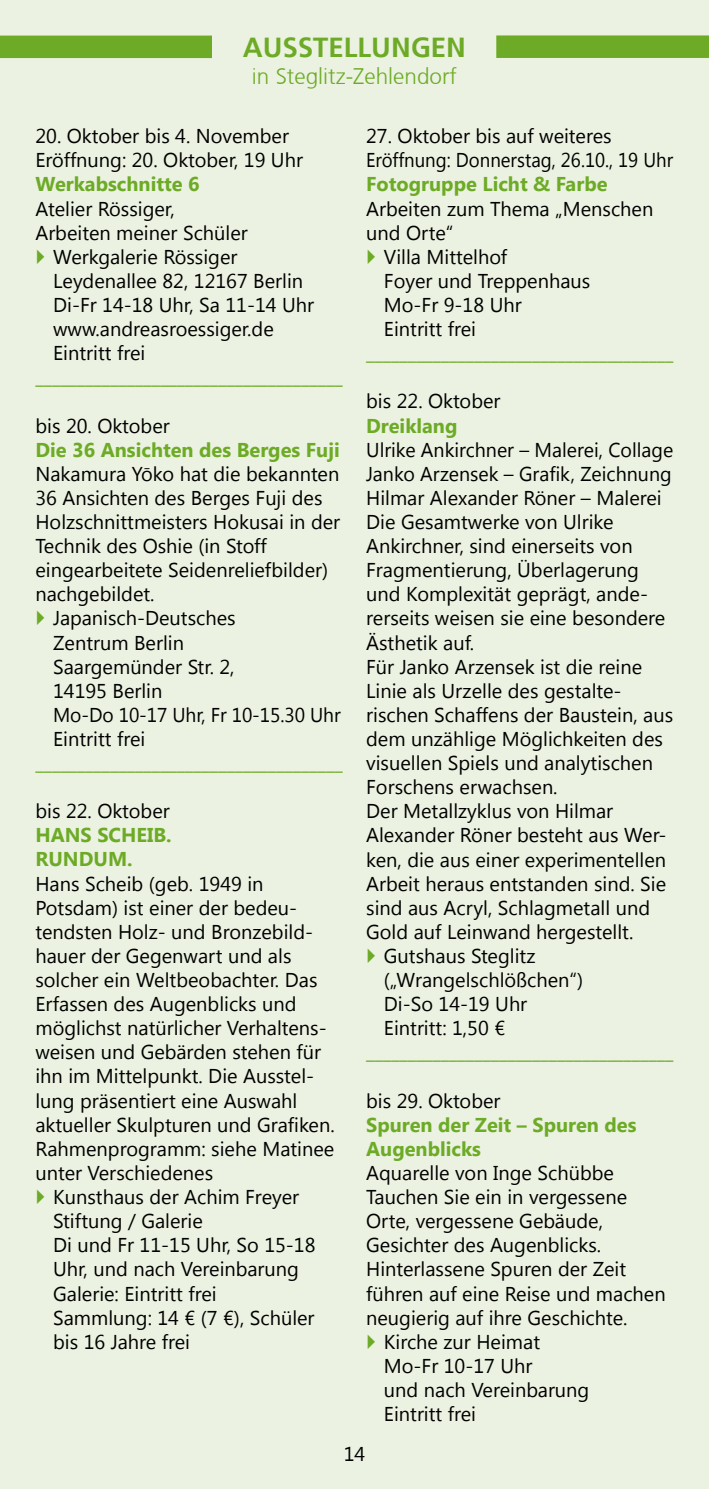
<style>
.page{position:relative;width:709px;height:1489px;background:#fff}
.page>*{position:absolute;margin:0;border:0;box-sizing:border-box;transform-origin:0 0}
.t1{font:700 27.5px "Frutiger Linotype";color:#6dab26}
.t2{font:300 22.5px "Frutiger CE";color:#6dab26}
.t3{font:20px/24px "Segoe UI";color:#000}
.t4{font:20px "Segoe UI";color:#6dab26}
.t5{font:700 20px/24px "Segoe UI";color:#6dab26}
.t6{font:20px "Segoe UI";color:#000;scale:.96 1}
</style>
<div class="page">
<div style="left:0;top:0;width:709px;height:1488px;background:#ebf2e1"></div>
<div style="left:0;top:36px;width:213px;height:22px;background:#6dab26"></div>
<div style="left:496px;top:35px;width:213px;height:23px;background:#6dab26"></div>
<h1 class="t1" style="left:243px;top:30px;width:225px">AUSSTELLUNGEN</h1>
<p class="t2" style="left:252px;top:63px;width:206px">in Steglitz-Zehlendorf</p>
<p class="t3" style="left:35px;top:123px;width:269px">20. Oktober bis 4. November<br>Eröffnung: 20. Oktober, 19 Uhr</p>
<p class="t5" style="left:35px;top:171px;width:166px">Werkabschnitte 6</p>
<p class="t3" style="left:35px;top:195px;width:141px">Atelier Rössiger,</p>
<p class="t3" style="left:35px;top:220px;width:214px">Arbeiten meiner Schüler</p>
<p class="t3" style="left:53px;top:244px;width:186px">Werkgalerie Rössiger</p>
<p class="t3" style="left:53px;top:268px;width:251px">Leydenallee 82, 12167 Berlin</p>
<p class="t3" style="left:53px;top:292px;width:262px">Di-Fr 14-18 Uhr, Sa 11-14 Uhr</p>
<p class="t3" style="left:53px;top:316px;width:222px">www.andreasroessiger.de</p>
<p class="t3" style="left:53px;top:340px;width:94px">Eintritt frei</p>
<p class="t4" style="left:35px;top:363px;width:309px">_____________________________________</p>
<p class="t3" style="left:35px;top:412px;width:136px">bis 20. Oktober</p>
<p class="t5" style="left:35px;top:436px;width:306px">Die 36 Ansichten des Berges Fuji</p>
<p class="t3" style="left:35px;top:461px;width:305px">Nakamura Yōko hat die bekannten</p>
<p class="t3" style="left:35px;top:485px;width:288px">36 Ansichten des Berges Fuji des</p>
<p class="t3" style="left:35px;top:509px;width:306px">Holzschnittmeisters Hokusai in der</p>
<p class="t3" style="left:35px;top:533px;width:233px">Technik des Oshie (in Stoff</p>
<p class="t3" style="left:35px;top:557px;width:294px">eingearbeitete Seidenreliefbilder)</p>
<p class="t3" style="left:35px;top:581px;width:121px">nachgebildet.</p>
<p class="t3" style="left:53px;top:605px;width:184px">Japanisch-Deutsches</p>
<p class="t3" style="left:53px;top:629px;width:132px">Zentrum Berlin</p>
<p class="t3" style="left:53px;top:653px;width:183px">Saargemünder Str. 2,</p>
<p class="t3" style="left:53px;top:677px;width:111px">14195 Berlin</p>
<p class="t6" style="left:53px;top:700px;width:301px">Mo-Do 10-17 Uhr, Fr 10-15.30 Uhr</p>
<p class="t3" style="left:53px;top:726px;width:94px">Eintritt frei</p>
<p class="t4" style="left:35px;top:749px;width:309px">_____________________________________</p>
<p class="t3" style="left:35px;top:798px;width:136px">bis 22. Oktober</p>
<p class="t5" style="left:35px;top:822px;width:138px">HANS SCHEIB.<br>RUNDUM.</p>
<p class="t3" style="left:35px;top:870px;width:229px">Hans Scheib (geb. 1949 in</p>
<p class="t3" style="left:35px;top:894px;width:263px">Potsdam) ist einer der bedeu-</p>
<p class="t3" style="left:35px;top:918px;width:279px">tendsten Holz- und Bronzebild-</p>
<p class="t3" style="left:35px;top:942px;width:257px">hauer der Gegenwart und als</p>
<p class="t3" style="left:35px;top:967px;width:283px">solcher ein Weltbeobachter. Das</p>
<p class="t3" style="left:35px;top:991px;width:263px">Erfassen des Augenblicks und</p>
<p class="t3" style="left:35px;top:1015px;width:293px">möglichst natürlicher Verhaltens-</p>
<p class="t3" style="left:35px;top:1039px;width:287px">weisen und Gebärden stehen für</p>
<p class="t3" style="left:35px;top:1063px;width:280px">ihn im Mittelpunkt. Die Ausstel-</p>
<p class="t3" style="left:35px;top:1087px;width:263px">lung präsentiert eine Auswahl</p>
<p class="t3" style="left:35px;top:1111px;width:301px">aktueller Skulpturen und Grafiken.</p>
<p class="t3" style="left:35px;top:1135px;width:300px">Rahmenprogramm: siehe Matinee</p>
<p class="t3" style="left:35px;top:1159px;width:179px">unter Verschiedenes</p>
<p class="t3" style="left:53px;top:1183px;width:247px">Kunsthaus der Achim Freyer</p>
<p class="t3" style="left:53px;top:1208px;width:151px">Stiftung / Galerie</p>
<p class="t3" style="left:53px;top:1232px;width:264px">Di und Fr 11-15 Uhr, So 15-18</p>
<p class="t3" style="left:53px;top:1256px;width:247px">Uhr, und nach Vereinbarung</p>
<p class="t3" style="left:53px;top:1280px;width:165px">Galerie: Eintritt frei</p>
<p class="t3" style="left:53px;top:1304px;width:263px">Sammlung: 14 € (7 €), Schüler</p>
<p class="t3" style="left:53px;top:1328px;width:138px">bis 16 Jahre frei</p>
<p class="t3" style="left:366px;top:123px;width:308px">27. Oktober bis auf weiteres<br>Eröffnung: Donnerstag, 26.10., 19 Uhr</p>
<p class="t5" style="left:366px;top:171px;width:243px">Fotogruppe Licht &amp; Farbe</p>
<p class="t3" style="left:366px;top:195px;width:289px">Arbeiten zum Thema „Menschen</p>
<p class="t3" style="left:366px;top:220px;width:89px">und Orte“</p>
<p class="t3" style="left:384px;top:244px;width:125px">Villa Mittelhof</p>
<p class="t3" style="left:384px;top:268px;width:208px">Foyer und Treppenhaus</p>
<p class="t3" style="left:384px;top:292px;width:139px">Mo-Fr 9-18 Uhr</p>
<p class="t3" style="left:384px;top:316px;width:94px">Eintritt frei</p>
<p class="t4" style="left:366px;top:339px;width:309px">_____________________________________</p>
<p class="t3" style="left:366px;top:388px;width:136px">bis 22. Oktober</p>
<p class="t5" style="left:366px;top:412px;width:93px">Dreiklang</p>
<p class="t3" style="left:366px;top:436px;width:308px">Ulrike Ankirchner – Malerei, Collage</p>
<p class="t3" style="left:366px;top:460px;width:307px">Janko Arzensek – Grafik, Zeichnung</p>
<p class="t3" style="left:366px;top:485px;width:297px">Hilmar Alexander Röner – Malerei</p>
<p class="t3" style="left:366px;top:509px;width:249px">Die Gesamtwerke von Ulrike</p>
<p class="t3" style="left:366px;top:533px;width:268px">Ankirchner, sind einerseits von</p>
<p class="t3" style="left:366px;top:557px;width:274px">Fragmentierung, Überlagerung</p>
<p class="t3" style="left:366px;top:581px;width:283px">und Komplexität geprägt, ande-</p>
<p class="t3" style="left:366px;top:605px;width:301px">rerseits weisen sie eine besondere</p>
<p class="t3" style="left:366px;top:629px;width:109px">Ästhetik auf.</p>
<p class="t3" style="left:366px;top:653px;width:277px">Für Janko Arzensek ist die reine</p>
<p class="t3" style="left:366px;top:677px;width:257px">Linie als Urzelle des gestalte-</p>
<p class="t3" style="left:366px;top:701px;width:308px">rischen Schaffens der Baustein, aus</p>
<p class="t3" style="left:366px;top:726px;width:298px">dem unzählige Möglichkeiten des</p>
<p class="t3" style="left:366px;top:750px;width:288px">visuellen Spiels und analytischen</p>
<p class="t3" style="left:366px;top:774px;width:193px">Forschens erwachsen.</p>
<p class="t3" style="left:366px;top:798px;width:248px">Der Metallzyklus von Hilmar</p>
<p class="t3" style="left:366px;top:822px;width:302px">Alexander Röner besteht aus Wer-</p>
<p class="t3" style="left:366px;top:846px;width:301px">ken, die aus einer experimentellen</p>
<p class="t3" style="left:366px;top:870px;width:301px">Arbeit heraus entstanden sind. Sie</p>
<p class="t3" style="left:366px;top:894px;width:285px">sind aus Acryl, Schlagmetall und</p>
<p class="t3" style="left:366px;top:918px;width:269px">Gold auf Leinwand hergestellt.</p>
<p class="t3" style="left:384px;top:942px;width:153px">Gutshaus Steglitz</p>
<p class="t3" style="left:384px;top:967px;width:201px">(„Wrangelschlößchen“)</p>
<p class="t3" style="left:384px;top:991px;width:145px">Di-So 14-19 Uhr</p>
<p class="t3" style="left:384px;top:1015px;width:123px">Eintritt: 1,50 €</p>
<p class="t4" style="left:366px;top:1038px;width:309px">_____________________________________</p>
<p class="t3" style="left:366px;top:1087px;width:136px">bis 29. Oktober</p>
<p class="t5" style="left:366px;top:1111px;width:272px">Spuren der Zeit – Spuren des<br>Augenblicks</p>
<p class="t3" style="left:366px;top:1159px;width:249px">Aquarelle von Inge Schübbe</p>
<p class="t3" style="left:366px;top:1183px;width:262px">Tauchen Sie ein in vergessene</p>
<p class="t3" style="left:366px;top:1208px;width:238px">Orte, vergessene Gebäude,</p>
<p class="t3" style="left:366px;top:1232px;width:236px">Gesichter des Augenblicks.</p>
<p class="t3" style="left:366px;top:1256px;width:261px">Hinterlassene Spuren der Zeit</p>
<p class="t3" style="left:366px;top:1280px;width:301px">führen auf eine Reise und machen</p>
<p class="t3" style="left:366px;top:1304px;width:263px">neugierig auf ihre Geschichte.</p>
<p class="t3" style="left:384px;top:1328px;width:158px">Kirche zur Heimat</p>
<p class="t3" style="left:384px;top:1352px;width:150px">Mo-Fr 10-17 Uhr</p>
<p class="t3" style="left:384px;top:1376px;width:207px">und nach Vereinbarung</p>
<p class="t3" style="left:384px;top:1400px;width:94px">Eintritt frei</p>
<p class="t3" style="left:344px;top:1440px;width:23px">14</p>
</div>
